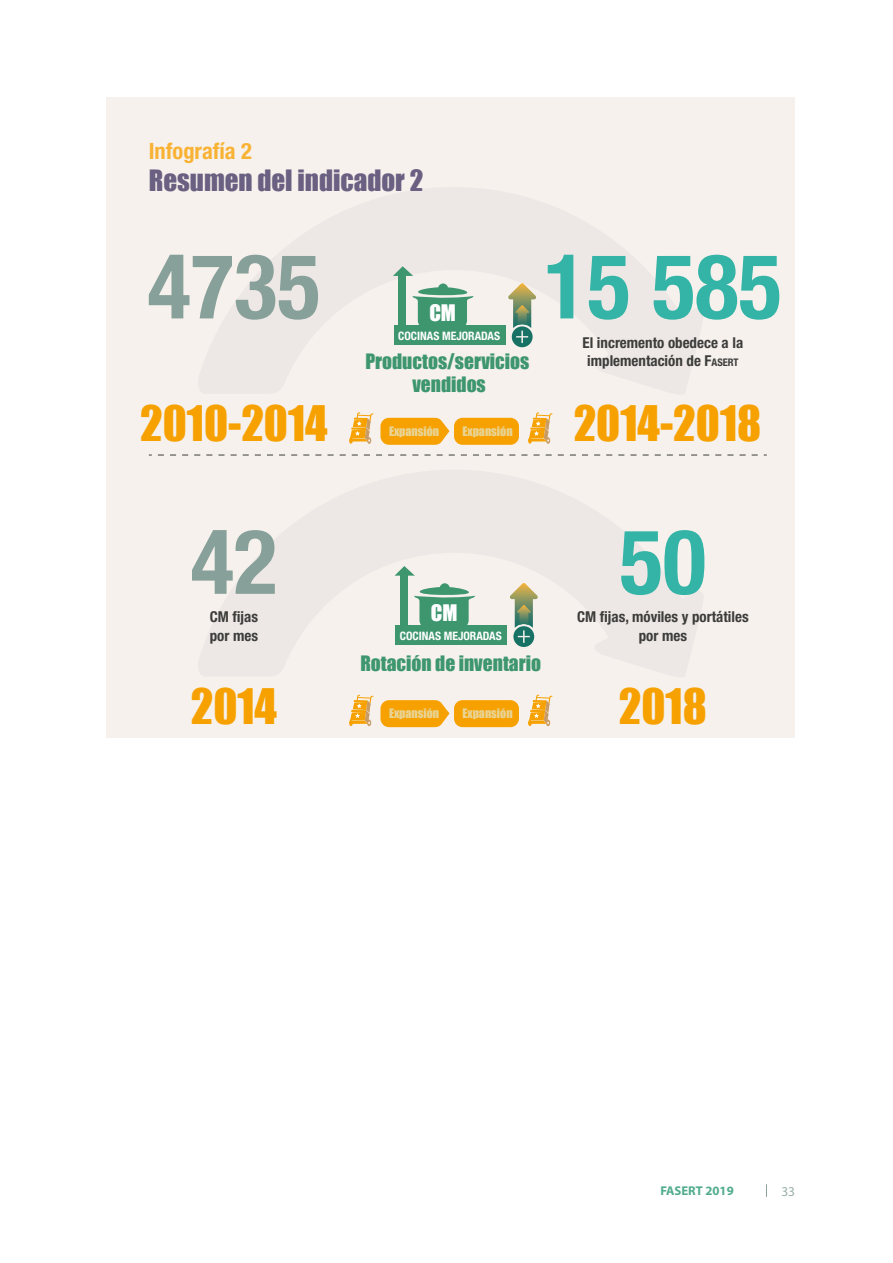
<style>
.page{position:relative;width:893px;height:1263px;background:#fff}
.page>*{position:absolute;margin:0;border:0;box-sizing:border-box;transform-origin:0 0}
.t1{font:700 condensed 90px "Helvetica Neue LT Std";color:#33b4a7}
.t2{font:700 condensed 90px "Helvetica Neue LT Std";color:#87a099}
.t3{font:45px "Impact";color:#f6a100}
.t4{font:27px "Impact";color:#696082}
.t5{font:700 condensed 22.5px "Helvetica Neue LT Std";color:#f9b234}
.t6{font:21px "Impact";color:#fff}
.t7{font:19.5px/23.4px "Impact";color:#3e966f;text-align:center}
.t8{font:700 condensed 15px/18px "Helvetica Neue LT Std";color:#3c3c3b;text-align:center}
.t9{font:13.5px "Myriad Pro";color:#99afa8}
.t10{font:700 12.75px "Myriad Pro";color:#52ac8f}
.t11{font:12px "Impact";color:#e9d495}
.t12{font:700 condensed 11.7px "Helvetica Neue LT Std";color:#fff}
.s1{font-size:10.5px}
</style>
<div class="page">
<svg style="left:766px;top:1184px;width:1px;height:13px"></svg>
<div style="left:106px;top:98px;width:689px;height:640px;background:#f6f1ec"></div>
<svg style="left:380px;top:418px;width:70px;height:27px"></svg>
<div style="left:454px;top:418px;width:65px;height:27px;background:#f6a100;border-radius:9px"></div>
<svg style="left:528px;top:412px;width:24px;height:32px"></svg>
<svg style="left:349px;top:412px;width:25px;height:32px"></svg>
<svg style="left:380px;top:700px;width:70px;height:27px"></svg>
<div style="left:454px;top:700px;width:65px;height:27px;background:#f6a100;border-radius:9px"></div>
<svg style="left:528px;top:694px;width:24px;height:32px"></svg>
<svg style="left:349px;top:694px;width:25px;height:32px"></svg>
<svg style="left:149px;top:455px;width:609px;height:1px"></svg>
<svg style="left:412px;top:283px;width:62px;height:42px"></svg>
<div style="left:394px;top:325px;width:111px;height:19px;background:#3e966f"></div>
<div style="left:399px;top:273px;width:7px;height:53px;background:#3e966f"></div>
<svg style="left:393px;top:266px;width:20px;height:10px"></svg>
<svg style="left:508px;top:283px;width:28px;height:64px"></svg>
<svg style="left:414px;top:583px;width:61px;height:42px"></svg>
<div style="left:395px;top:625px;width:112px;height:19px;background:#3e966f"></div>
<div style="left:401px;top:573px;width:7px;height:53px;background:#3e966f"></div>
<svg style="left:395px;top:566px;width:20px;height:10px"></svg>
<svg style="left:510px;top:583px;width:28px;height:64px"></svg>
<h3 class="t5" style="left:149px;top:137px;width:105px">Infografía 2</h3>
<h3 class="t4" style="left:149px;top:159px;width:276px">Resumen del indicador 2</h3>
<h1 class="t2" style="left:148px;top:232px;width:174px">4735</h1>
<h1 class="t1" style="left:544px;top:232px;width:239px">15 585</h1>
<p class="t8" style="left:582px;top:333px;width:162px">El incremento obedece a la implementación de F<span class="s1">ASERT</span></p>
<h3 class="t6" style="left:429px;top:296px;width:28px">CM</h3>
<h3 class="t7" style="left:365px;top:349px;width:165px">Productos/servicios vendidos</h3>
<p class="t12" style="left:398px;top:329px;width:103px">COCINAS MEJORADAS</p>
<h2 class="t3" style="left:140px;top:389px;width:189px">2010-2014</h2>
<h2 class="t3" style="left:574px;top:389px;width:189px">2014-2018</h2>
<p class="t11" style="left:389px;top:422px;width:52px">Expansión</p>
<p class="t11" style="left:463px;top:422px;width:52px">Expansión</p>
<h1 class="t2" style="left:191px;top:507px;width:88px">42</h1>
<h1 class="t1" style="left:620px;top:507px;width:88px">50</h1>
<p class="t8" style="left:210px;top:608px;width:50px;text-align:left">CM fijas por mes</p>
<p class="t8" style="left:577px;top:608px;width:173px">CM fijas, móviles y portátiles por mes</p>
<h3 class="t6" style="left:431px;top:596px;width:28px">CM</h3>
<p class="t12" style="left:400px;top:628px;width:103px">COCINAS MEJORADAS</p>
<h2 class="t3" style="left:191px;top:671px;width:88px">2014</h2>
<h3 class="t7" style="left:360px;top:651px;width:182px">Rotación de inventario</h3>
<p class="t11" style="left:389px;top:704px;width:52px">Expansión</p>
<p class="t11" style="left:463px;top:704px;width:52px">Expansión</p>
<h2 class="t3" style="left:619px;top:671px;width:89px">2018</h2>
<p class="t10" style="left:660px;top:1182px;width:75px">FASERT 2019</p>
<p class="t9" style="left:781px;top:1183px;width:15px">33</p>
</div>
